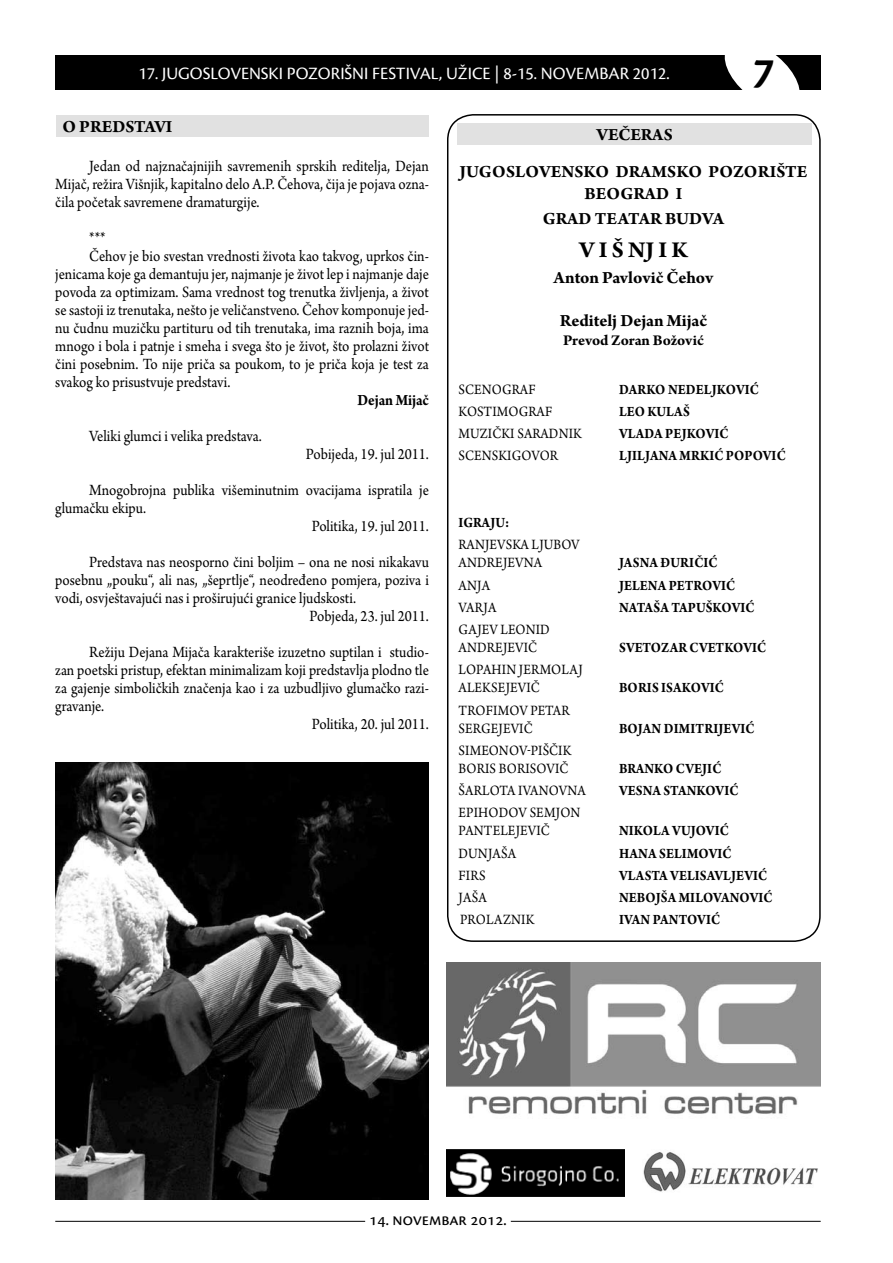
<style>
.page{position:relative;width:893px;height:1263px;background:#fff}
.page>*{position:absolute;margin:0;border:0;box-sizing:border-box;transform-origin:0 0}
.t1{font:italic 700 45px "Cronos Pro";color:#000}
.t2{font:700 24px "Arno Pro";color:#000}
.t3{font:700 18px/21.6px "Arno Pro";color:#000;text-align:center}
.t4{font:18px "Cronos Pro";color:#fff}
.t5{font:18px "Cronos Pro";color:#000}
.t6{font:16.5px/18px "Arno Pro";color:#000;text-align:right;scale:.9 1}
.t7{font:700 16.5px "Arno Pro";letter-spacing:-.005em;color:#000;scale:.9 1}
.t8{font:700 15.75px "Arno Pro";letter-spacing:-.005em;color:#000}
.t9{font:700 15px "Arno Pro";letter-spacing:.01em;color:#000;scale:.9 1}
.t10{font:15px "Arno Pro";letter-spacing:.01em;color:#000;scale:.9 1}
</style>
<div class="page">
<div style="left:55px;top:55px;width:766px;height:34px;background:#000"></div>
<svg style="left:719px;top:55px;width:86px;height:35px"></svg>
<hr style="left:55px;top:1221px;width:310px;height:1px;background:#000">
<hr style="left:511px;top:1221px;width:310px;height:1px;background:#000">
<div style="left:447px;top:114px;width:374px;height:828px;border:2px solid #000;border-radius:26px"></div>
<div style="left:458px;top:123px;width:354px;height:22px;background:#e1e1e1"></div>
<div style="left:56px;top:115px;width:373px;height:22px;background:#e1e1e1"></div>
<img style="left:55px;top:763px;width:374px;height:436px">
<img style="left:447px;top:1149px;width:178px;height:48px">
<img style="left:643px;top:1152px;width:175px;height:40px">
<img style="left:447px;top:963px;width:374px;height:151px">
<p class="t4" style="left:138px;top:64px;width:532px">17. JUGOSLOVENSKI POZORIŠNI FESTIVAL, UŽICE | 8-15. NOVEMBAR 2012.</p>
<h1 class="t1" style="left:752px;top:47px;width:23px">7</h1>
<p class="t3" style="left:62px;top:117px;width:111px">O PREDSTAVI</p>
<p class="t6" style="left:55px;top:157px;width:417px;text-align:justify;text-indent:34px">Jedan od najznačajnijih savremenih sprskih reditelja, Dejan Mijač, režira Višnjik, kapitalno delo A.P. Čehova, čija je pojava ozna&shy;čila početak savremene dramaturgije.</p>
<p class="t6" style="left:89px;top:229px;width:19px">***</p>
<p class="t6" style="left:89px;top:247px;width:379px">Čehov je bio svestan vrednosti života kao takvog, uprkos čin-</p>
<p class="t6" style="left:55px;top:265px;width:417px">jenicama koje ga demantuju jer, najmanje je život lep i najmanje daje</p>
<p class="t6" style="left:55px;top:283px;width:417px">povoda za optimizam. Sama vrednost tog trenutka življenja, a život</p>
<p class="t6" style="left:55px;top:301px;width:417px">se sastoji iz trenutaka, nešto je veličanstveno. Čehov komponuje jed-</p>
<p class="t6" style="left:55px;top:319px;width:417px">nu čudnu muzičku partituru od tih trenutaka, ima raznih boja, ima</p>
<p class="t6" style="left:55px;top:337px;width:417px">mnogo i bola i patnje i smeha i svega što je život, što prolazni život</p>
<p class="t6" style="left:55px;top:355px;width:417px">čini posebnim. To nije priča sa poukom, to je priča koja je test za</p>
<p class="t6" style="left:55px;top:373px;width:196px">svakog ko prisustvuje predstavi.</p>
<p class="t7" style="left:357px;top:390px;width:81px">Dejan Mijač</p>
<p class="t6" style="left:89px;top:427px;width:193px">Veliki glumci i velika predstava.</p>
<p class="t6" style="left:89px;top:436px;width:379px;line-height:36px">Pobijeda, 19. jul 2011.<br>Mnogobrojna publika višeminutnim ovacijama ispratila je</p>
<p class="t6" style="left:55px;top:499px;width:102px">glumačku ekipu.</p>
<p class="t6" style="left:89px;top:508px;width:379px;line-height:36px">Politika, 19. jul 2011.<br>Predstava nas neosporno čini boljim – ona ne nosi nikakavu</p>
<p class="t6" style="left:55px;top:571px;width:417px">posebnu „pouku“, ali nas, „šeprtlje“, neodređeno pomjera, poziva i</p>
<p class="t6" style="left:55px;top:589px;width:336px">vodi, osvještavajući nas i proširujući granice ljudskosti.</p>
<p class="t6" style="left:310px;top:607px;width:134px">Pobjeda, 23. jul 2011.</p>
<p class="t6" style="left:89px;top:643px;width:379px">Režiju Dejana Mijača karakteriše izuzetno suptilan i studio-</p>
<p class="t6" style="left:55px;top:661px;width:417px">zan poetski pristup, efektan minimalizam koji predstavlja plodno tle</p>
<p class="t6" style="left:55px;top:679px;width:417px">za gajenje simboličkih značenja kao i za uzbudljivo glumačko razi-</p>
<p class="t6" style="left:55px;top:697px;width:56px">gravanje.</p>
<p class="t6" style="left:312px;top:715px;width:132px">Politika, 20. jul 2011.</p>
<p class="t3" style="left:596px;top:125px;width:78px">VEČERAS</p>
<p class="t3" style="left:459px;top:162px;width:350px">JUGOSLOVENSKO DRAMSKO POZORIŠTE<br>BEOGRAD I</p>
<p class="t3" style="left:543px;top:209px;width:183px">GRAD TEATAR BUDVA</p>
<h2 class="t2" style="left:579px;top:236px;width:110px">V I Š NJ I K</h2>
<p class="t3" style="left:554px;top:268px;width:161px">Anton Pavlovič Čehov</p>
<p class="t3" style="left:560px;top:311px;width:149px">Reditelj Dejan Mijač</p>
<p class="t8" style="left:563px;top:331px;width:142px">Prevod Zoran Božović</p>
<p class="t10" style="left:459px;top:381px;width:19px">Scenog</p>
<p class="t10" style="left:512px;top:381px;width:24px">raf</p>
<p class="t9" style="left:619px;top:380px;width:22px">Darko</p>
<p class="t9" style="left:668px;top:380px;width:21px">Nedeljković</p>
<p class="t10" style="left:459px;top:403px;width:20px">Kostimog</p>
<p class="t10" style="left:528px;top:403px;width:24px">raf</p>
<p class="t9" style="left:619px;top:403px;width:52px">Leo Kulaš</p>
<p class="t10" style="left:459px;top:425px;width:23px">Muzički</p>
<p class="t10" style="left:517px;top:425px;width:44px">saradnik</p>
<p class="t9" style="left:619px;top:425px;width:21px">Vlada</p>
<p class="t9" style="left:665px;top:425px;width:19px">Pejković</p>
<p class="t10" style="left:459px;top:447px;width:17px">Scenskigovor</p>
<p class="t9" style="left:619px;top:447px;width:19px">Ljiljana</p>
<p class="t9" style="left:680px;top:447px;width:23px">Mrkić</p>
<p class="t9" style="left:726px;top:447px;width:20px">Popović</p>
<p class="t9" style="left:459px;top:514px;width:16px">Igraju</p>
<p class="t9" style="left:505px;top:514px;width:6px">:</p>
<p class="t10" style="left:458px;top:536px;width:10px">Ranjevs</p>
<p class="t10" style="left:512px;top:536px;width:41px">ka Ljubov</p>
<p class="t10" style="left:459px;top:554px;width:21px">Andrejevna</p>
<p class="t9" style="left:619px;top:554px;width:111px">JASNA ĐURIČIĆ</p>
<p class="t10" style="left:459px;top:577px;width:17px">Anja</p>
<p class="t9" style="left:619px;top:576px;width:131px">JELENA PETROVIĆ</p>
<p class="t10" style="left:459px;top:599px;width:24px">Varja</p>
<p class="t9" style="left:619px;top:599px;width:152px">NATAŠA TAPUŠKOVIĆ</p>
<p class="t10" style="left:459px;top:621px;width:21px">Gajev</p>
<p class="t10" style="left:501px;top:621px;width:19px">Leonid</p>
<p class="t10" style="left:459px;top:639px;width:20px">Andrejevič</p>
<p class="t9" style="left:619px;top:639px;width:165px">SVETOZAR CVETKOVIĆ</p>
<p class="t10" style="left:459px;top:661px;width:19px">Lopahin</p>
<p class="t10" style="left:519px;top:661px;width:16px">Jermolaj</p>
<p class="t10" style="left:459px;top:679px;width:19px">Aleksejevič</p>
<p class="t9" style="left:619px;top:679px;width:118px">BORIS ISAKOVIĆ</p>
<p class="t10" style="left:459px;top:702px;width:21px">Trofimov</p>
<p class="t10" style="left:530px;top:702px;width:19px">Petar</p>
<p class="t10" style="left:459px;top:720px;width:16px">Sergejevič</p>
<p class="t9" style="left:619px;top:719px;width:152px">BOJAN DIMITRIJEVIĆ</p>
<p class="t10" style="left:459px;top:742px;width:19px">Simeonov</p>
<p class="t10" style="left:527px;top:742px;width:21px">-Piščik</p>
<p class="t10" style="left:459px;top:760px;width:18px">Boris</p>
<p class="t10" style="left:499px;top:760px;width:19px">Borisovič</p>
<p class="t9" style="left:619px;top:760px;width:115px">BRANKO CVEJIĆ</p>
<p class="t10" style="left:459px;top:782px;width:18px">Šarlota</p>
<p class="t10" style="left:518px;top:782px;width:17px">Ivanovna</p>
<p class="t9" style="left:619px;top:782px;width:134px">VESNA STANKOVIĆ</p>
<p class="t10" style="left:459px;top:804px;width:20px">Epihodov</p>
<p class="t10" style="left:530px;top:804px;width:19px">Semjon</p>
<p class="t10" style="left:459px;top:822px;width:18px">Pantelejevič</p>
<p class="t9" style="left:619px;top:822px;width:123px">NIKOLA VUJOVIĆ</p>
<p class="t10" style="left:459px;top:844px;width:21px">Dunjaša</p>
<p class="t9" style="left:619px;top:844px;width:127px">HANA SELIMOVIĆ</p>
<p class="t10" style="left:459px;top:867px;width:17px">Firs</p>
<p class="t9" style="left:619px;top:867px;width:166px">VLASTA VELISAVLjEVIĆ</p>
<p class="t10" style="left:459px;top:889px;width:23px">Jaša</p>
<p class="t9" style="left:619px;top:889px;width:172px">NEBOJŠA MILOVANOVIĆ</p>
<p class="t10" style="left:460px;top:911px;width:19px">Prolaznik</p>
<p class="t9" style="left:619px;top:911px;width:114px">IVAN PANTOVIĆ</p>
<p class="t5" style="left:369px;top:1209px;width:139px">14. novembar 2012.</p>
</div>
